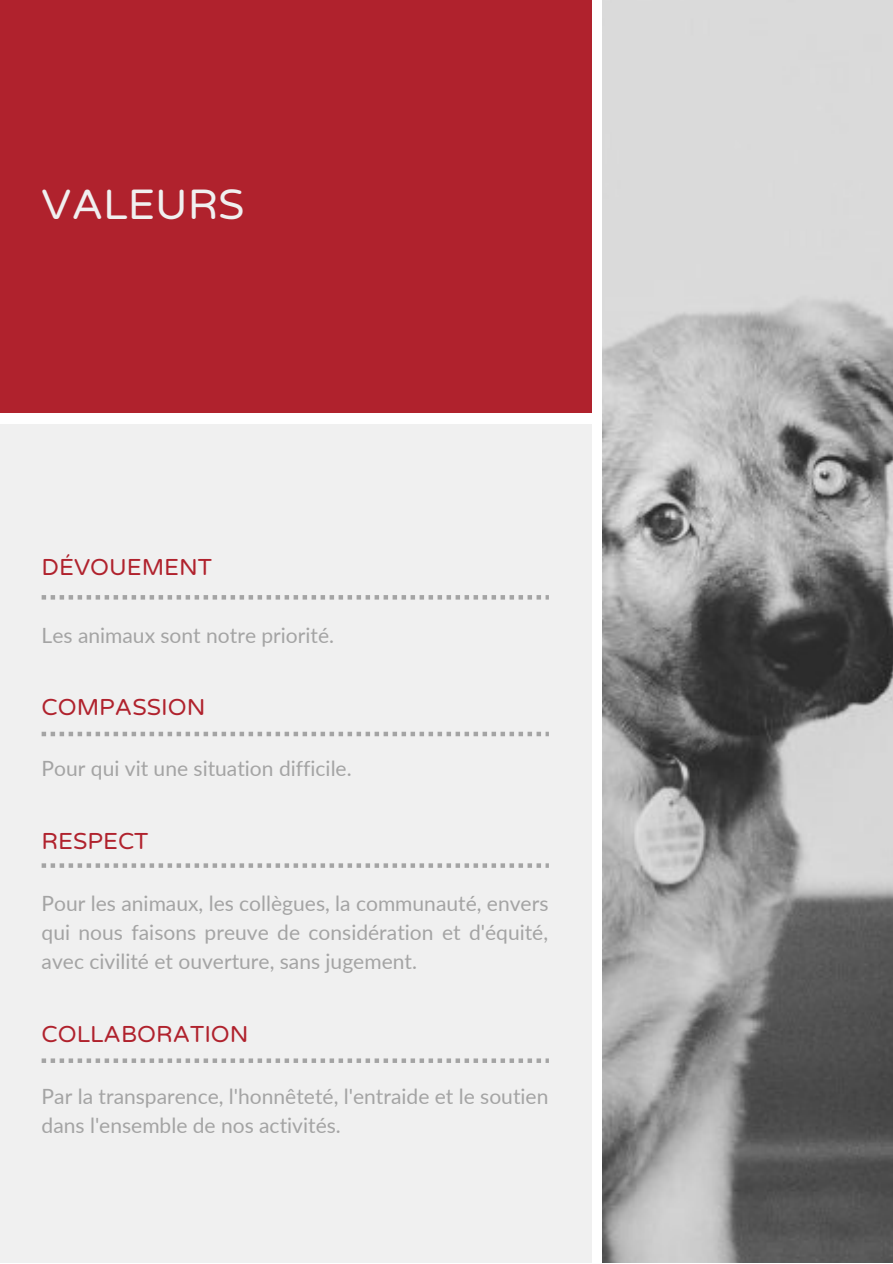
<style>
.page{position:relative;width:893px;height:1264px;background:#fff}
.page>*{position:absolute;margin:0;border:0;box-sizing:border-box;transform-origin:0 0}
.t1{font:42.75px "Varela Round";color:#f0f0f0}
.t2{font:23.25px "Varela Round";color:#b0222d}
.t3{font:21px/29.2px "Lato";color:#a4a4a4;text-align:justify}
</style>
<div class="page">
<div style="left:0;top:0;width:591px;height:413px;background:#b0222d"></div>
<div style="left:0;top:424px;width:591px;height:838px;background:#f0f0f0"></div>
<img style="left:602px;top:0;width:290px;height:1262px">
<svg style="left:42px;top:595px;width:507px;height:4px"></svg>
<svg style="left:42px;top:731px;width:507px;height:5px"></svg>
<svg style="left:42px;top:863px;width:507px;height:4px"></svg>
<svg style="left:42px;top:1058px;width:507px;height:4px"></svg>
<h1 class="t1" style="left:42px;top:179px;width:204px">VALEURS</h1>
<p class="t2" style="left:42px;top:553px;width:172px">DÉVOUEMENT</p>
<p class="t3" style="left:42px;top:620px;width:294px">Les animaux sont notre priorité.</p>
<p class="t2" style="left:42px;top:693px;width:165px">COMPASSION</p>
<p class="t3" style="left:42px;top:753px;width:311px">Pour qui vit une situation difficile.</p>
<p class="t2" style="left:42px;top:827px;width:108px">RESPECT</p>
<p class="t3" style="left:42px;top:888px;width:508px">Pour les animaux, les collègues, la communauté, envers qui nous faisons preuve de considération et d'équité, avec civilité et ouverture, sans jugement.</p>
<p class="t2" style="left:42px;top:1020px;width:208px">COLLABORATION</p>
<p class="t3" style="left:42px;top:1080px;width:508px">Par la transparence, l'honnêteté, l'entraide et le soutien dans l'ensemble de nos activités.</p>
</div>
